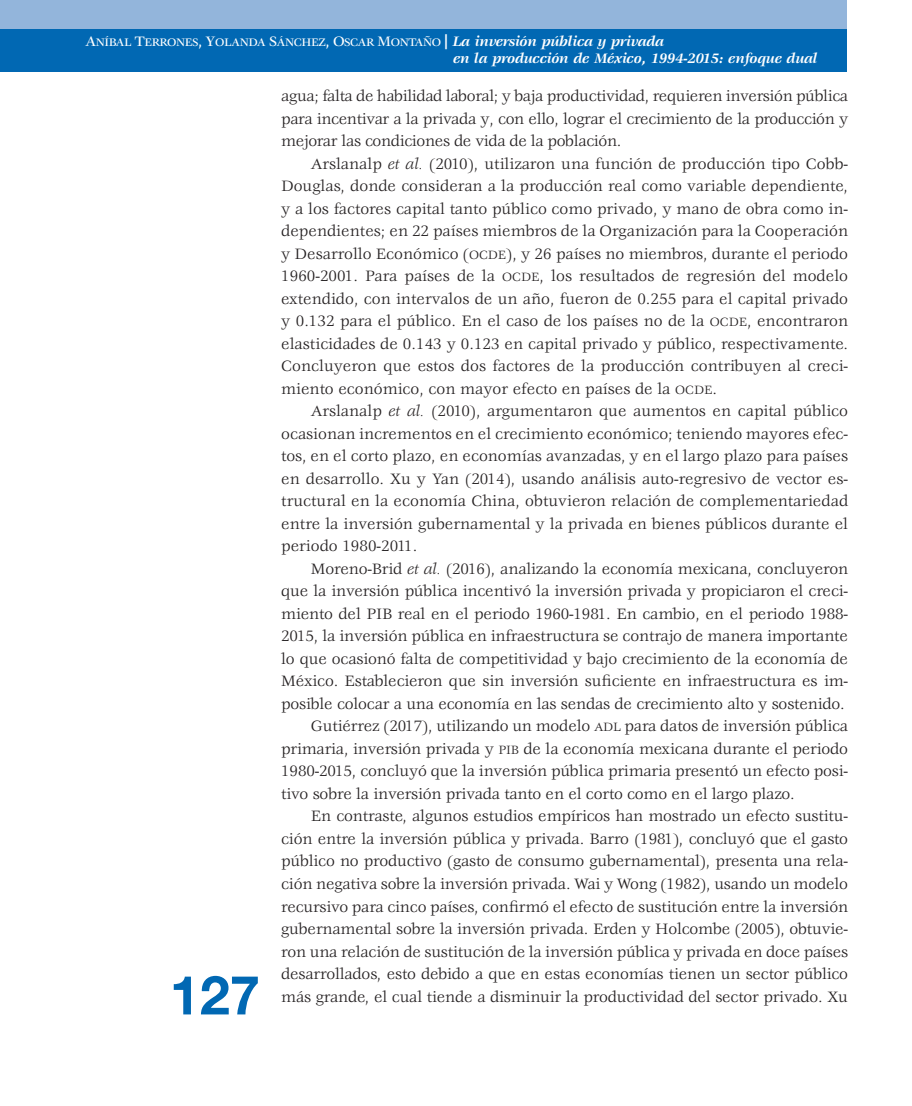
<style>
.page{position:relative;width:912px;height:1106px;background:#fff}
.page>*{position:absolute;margin:0;border:0;box-sizing:border-box;transform-origin:0 0}
.t1{font:700 54px "Helvetica Neue LT Std";color:#0168b3}
.t2{font:16.5px/22.5px "Veljovic";letter-spacing:-.01em;color:#231f20;text-align:justify}
.t3{font:italic 700 15px "Veljovic";letter-spacing:-.01em;color:#fff}
.t4{font:12px "Veljovic Medium SC800";letter-spacing:-.03em;color:#fff}
.s1{font-size:15px}
.s2{font-family:"Helvetica Neue LT Std";font-weight:500;font-style:italic;font-size:15px}
.s3{font-family:"Veljovic";font-weight:700;font-style:italic;font-size:15px}
.s4{font-style:italic}
.s5{font-family:"Veljovic Book SC800";font-size:13.2px}
</style>
<div class="page">
<div style="left:0;top:0;width:846px;height:49px;background:#93b5db"></div>
<div style="left:0;top:29px;width:846px;height:42px;background:#0168b3"></div>
<p class="t4" style="left:85px;top:36px;width:580px"><span class="s1">A</span>NÍBAL <span class="s1">T</span>ERRONES<span class="s1">, Y</span>OLANDA <span class="s1">S</span>ÁNCHEZ<span class="s1">, O</span>SCAR <span class="s1">M</span>ONTAÑO <span class="s2">|</span> <span class="s3">La inversión pública y privada</span></p>
<p class="t3" style="left:453px;top:50px;width:366px">en la producción de México, 1994-2015: enfoque dual</p>
<p class="t2" style="left:281px;top:85px;width:568px">agua; falta de habilidad laboral; y baja productividad, requieren inversión pública para incentivar a la privada y, con ello, lograr el crecimiento de la producción y mejorar las condiciones de vida de la población.</p>
<p class="t2" style="left:281px;top:153px;width:568px;text-indent:30px">Arslanalp <span class="s4">et al.</span> (2010), utilizaron una función de producción tipo Cobb-Douglas, donde consideran a la producción real como variable dependiente, y a los factores capital tanto público como privado, y mano de obra como in&shy;dependientes; en 22 países miembros de la Organización para la Cooperación y Desarrollo Económico (<span class="s5">OCDE</span>), y 26 países no miembros, durante el periodo 1960-2001. Para países de la <span class="s5">OCDE</span>, los resultados de regresión del modelo extendido, con intervalos de un año, fueron de 0.255 para el capital privado y 0.132 para el público. En el caso de los países no de la <span class="s5">OCDE</span>, encontraron elasticidades de 0.143 y 0.123 en capital privado y público, respectivamente.<br>Concluyeron que estos dos factores de la producción contribuyen al creci&shy;miento económico, con mayor efecto en países de la <span class="s5">OCDE</span>.</p>
<p class="t2" style="left:281px;top:400px;width:568px;text-indent:30px">Arslanalp <span class="s4">et al.</span> (2010), argumentaron que aumentos en capital público ocasionan incrementos en el crecimiento económico; teniendo mayores efec&shy;tos, en el corto plazo, en economías avanzadas, y en el largo plazo para países en desarrollo. Xu y Yan (2014), usando análisis auto-regresivo de vector es&shy;tructural en la economía China, obtuvieron relación de complementariedad entre la inversión gubernamental y la privada en bienes públicos durante el periodo 1980-2011.</p>
<p class="t2" style="left:311px;top:558px;width:538px">Moreno-Brid <span class="s4">et al.</span> (2016), analizando la economía mexicana, concluyeron</p>
<p class="t2" style="left:281px;top:581px;width:568px">que la inversión pública incentivó la inversión privada y propiciaron el creci-</p>
<p class="t2" style="left:281px;top:603px;width:568px">miento del PIB real en el periodo 1960-1981. En cambio, en el periodo 1988-</p>
<p class="t2" style="left:281px;top:626px;width:568px">2015, la inversión pública en infraestructura se contrajo de manera importante</p>
<p class="t2" style="left:281px;top:648px;width:568px">lo que ocasionó falta de competitividad y bajo crecimiento de la economía de</p>
<p class="t2" style="left:281px;top:671px;width:568px">México. Establecieron que sin inversión suficiente en infraestructura es im-</p>
<p class="t2" style="left:281px;top:693px;width:565px">posible colocar a una economía en las sendas de crecimiento alto y sostenido.</p>
<p class="t2" style="left:311px;top:716px;width:538px">Gutiérrez (2017), utilizando un modelo <span class="s5">ADL</span> para datos de inversión pública</p>
<p class="t2" style="left:281px;top:738px;width:568px">primaria, inversión privada y <span class="s5">PIB</span> de la economía mexicana durante el periodo</p>
<p class="t2" style="left:281px;top:760px;width:568px">1980-2015, concluyó que la inversión pública primaria presentó un efecto posi-</p>
<p class="t2" style="left:281px;top:783px;width:515px">tivo sobre la inversión privada tanto en el corto como en el largo plazo.</p>
<p class="t2" style="left:311px;top:805px;width:538px">En contraste, algunos estudios empíricos han mostrado un efecto sustitu-</p>
<p class="t2" style="left:281px;top:828px;width:568px">ción entre la inversión pública y privada. Barro (1981), concluyó que el gasto</p>
<p class="t2" style="left:281px;top:851px;width:568px">público no productivo (gasto de consumo gubernamental), presenta una rela-</p>
<p class="t2" style="left:281px;top:873px;width:568px">ción negativa sobre la inversión privada. Wai y Wong (1982), usando un modelo</p>
<p class="t2" style="left:281px;top:896px;width:568px">recursivo para cinco países, confirmó el efecto de sustitución entre la inversión</p>
<p class="t2" style="left:281px;top:918px;width:568px">gubernamental sobre la inversión privada. Erden y Holcombe (2005), obtuvie-</p>
<p class="t2" style="left:281px;top:941px;width:568px">ron una relación de sustitución de la inversión pública y privada en doce países</p>
<p class="t2" style="left:281px;top:963px;width:568px">desarrollados, esto debido a que en estas economías tienen un sector público</p>
<p class="t2" style="left:281px;top:986px;width:568px">más grande, el cual tiende a disminuir la productividad del sector privado. Xu</p>
<h1 class="t1" style="left:170px;top:961px;width:92px">127</h1>
</div>
